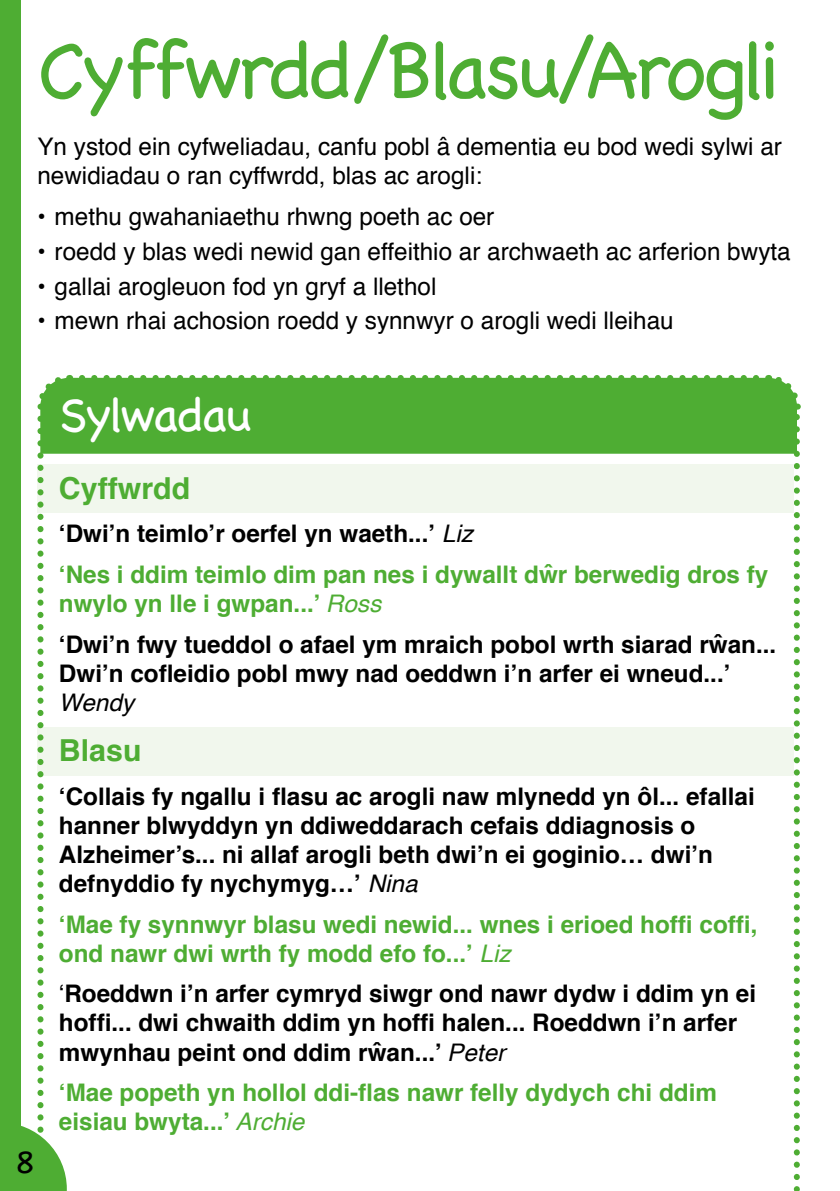
<style>
.page{position:relative;width:840px;height:1191px;background:#fff}
.page>*{position:absolute;margin:0;border:0;box-sizing:border-box;transform-origin:0 0}
.t1{font:80.8px "Chalkboard";letter-spacing:-.04em;color:#4ead33}
.t2{font:48.4px "Chalkboard";letter-spacing:-.04em;color:#fff}
.t3{font:32.4px "Chalkboard";color:#000}
.t4{font:700 30.2px "Helvetica";color:#4ead33}
.t5{font:700 24.2px/29px "Helvetica";color:#000}
.t6{font:24.2px/29px "Helvetica";color:#000}
.t7{font:700 24.2px/29px "Helvetica";color:#4ead33}
.t8{font:italic 24.2px "Helvetica";color:#000}
.s1{font-weight:400;font-style:italic}
.s2{font-weight:400}
</style>
<div class="page">
<div style="left:0;top:0;width:20px;height:1191px;background:#4ead33"></div>
<div style="left:37px;top:727px;width:756px;height:49px;background:#f1f7ed"></div>
<div style="left:37px;top:464px;width:756px;height:49px;background:#f1f7ed"></div>
<div style="left:40px;top:378px;width:726px;height:76px;background:#4ead33"></div>
<svg style="left:766px;top:375px;width:35px;height:816px"></svg>
<svg style="left:37px;top:375px;width:718px;height:35px;background:#58b23f"></svg>
<svg style="left:20px;top:419px;width:47px;height:772px"></svg>
<h1 class="t1" style="left:37px;top:22px;width:743px">Cyffwrdd/Blasu/Arogli</h1>
<p class="t6" style="left:37px;top:134px;width:745px">Yn ystod ein cyfweliadau, canfu pobl â dementia eu bod wedi sylwi ar newidiadau o ran cyffwrdd, blas ac arogli:</p>
<p class="t6" style="left:37px;top:203px;width:458px">• methu gwahaniaethu rhwng poeth ac oer</p>
<p class="t6" style="left:37px;top:238px;width:754px">• roedd y blas wedi newid gan effeithio ar archwaeth ac arferion bwyta</p>
<p class="t6" style="left:37px;top:273px;width:400px">• gallai arogleuon fod yn gryf a llethol</p>
<p class="t6" style="left:37px;top:308px;width:637px">• mewn rhai achosion roedd y synnwyr o arogli wedi lleihau</p>
<p class="t2" style="left:59px;top:386px;width:194px">Sylwadau</p>
<p class="t3" style="left:15px;top:1142px;width:20px">8</p>
<h2 class="t4" style="left:59px;top:468px;width:133px">Cyffwrdd</h2>
<p class="t5" style="left:59px;top:521px;width:415px">‘Dwi’n teimlo’r oerfel yn waeth...’ <span class="s1">Liz</span></p>
<p class="t7" style="left:59px;top:561px;width:710px">‘Nes i ddim teimlo dim pan nes i dywallt dŵr berwedig dros fy nwylo yn lle i gwpan...’ <span class="s1">Ross</span></p>
<p class="t5" style="left:59px;top:631px;width:718px">‘Dwi’n fwy tueddol o afael ym mraich pobol wrth siarad rŵan...<br>Dwi’n cofleidio pobl mwy nad oeddwn i’n arfer ei wneud...’</p>
<p class="t8" style="left:59px;top:683px;width:77px">Wendy</p>
<h3 class="t4" style="left:59px;top:730px;width:84px">Blasu</h3>
<p class="t5" style="left:59px;top:783px;width:697px">‘Collais fy ngallu i flasu ac arogli naw mlynedd yn ôl... efallai hanner blwyddyn yn ddiweddarach cefais ddiagnosis o Alzheimer’s... ni allaf arogli beth dwi’n ei goginio… dwi’n defnyddio fy nychymyg…’ <span class="s1">Nina</span></p>
<p class="t7" style="left:59px;top:911px;width:699px">‘Mae fy synnwyr blasu wedi newid... wnes i erioed hoffi coffi, ond nawr dwi wrth fy modd efo fo...’ <span class="s1">Liz</span></p>
<p class="t5" style="left:59px;top:980px;width:698px"><span class="s2">‘</span>Roeddwn i’n arfer cymryd siwgr ond nawr dydw i ddim yn ei hoffi... dwi chwaith ddim yn hoffi halen... Roeddwn i’n arfer mwynhau peint ond ddim rŵan...’ <span class="s1">Peter</span></p>
<p class="t7" style="left:59px;top:1079px;width:659px">‘Mae popeth yn hollol ddi-flas nawr felly dydych chi ddim eisiau bwyta...’ <span class="s1">Archie</span></p>
</div>
